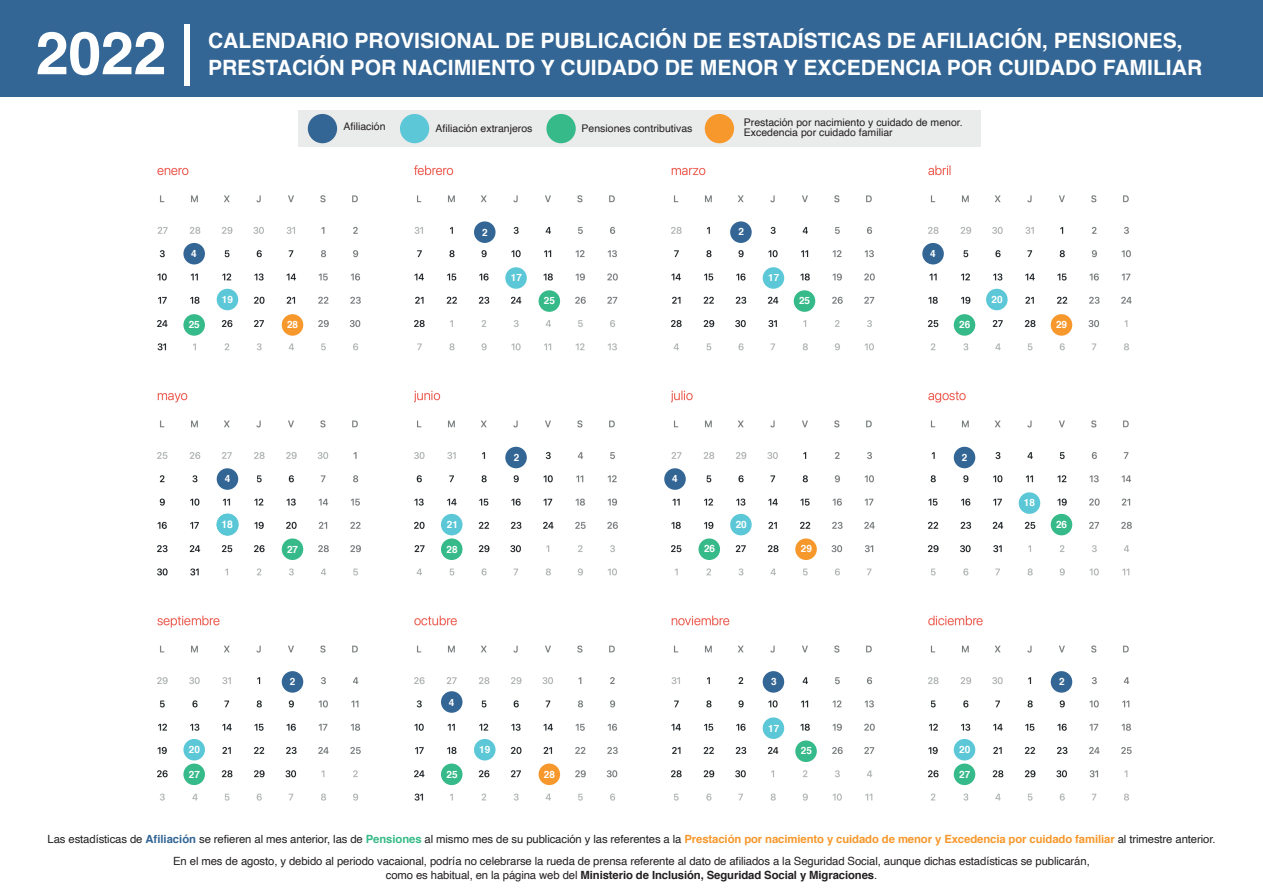
<style>
.page{position:relative;width:1263px;height:893px;background:#fff}
.page>*{position:absolute;margin:0;border:0;box-sizing:border-box;transform-origin:0 0}
.t1{font:700 59.55px "Helvetica";color:#fff}
.t2{font:700 21.15px "Helvetica";color:#fff}
.t3{font:11.25px/22.5px "Helvetica";letter-spacing:-.01em;color:#231f20;text-align:center}
.t4{font:700 11.25px "Helvetica";letter-spacing:-.01em;color:#231f20}
.t5{font:10.5px/10.5px "Helvetica";color:#231f20}
.t6{font:700 10.5px "Helvetica";color:#fff}
.t7{font:700 10.05px "Helvetica";color:#fff}
.s1{font-weight:700;color:#336695}
.s2{font-weight:700;color:#37ba89}
.s3{font-weight:700;color:#f7982c}
.s4{font-weight:400}
</style>
<div class="page">
<img style="left:157px;top:165px;width:975px;height:636px">
<div style="left:0;top:0;width:1263px;height:96px;background:#336695"></div>
<div style="left:298px;top:110px;width:682px;height:37px;background:#eaebeb"></div>
<div style="left:183px;top:243px;width:22px;height:21px;background:#336695;border-radius:50%"></div>
<div style="left:217px;top:289px;width:21px;height:21px;background:#5cc8d7;border-radius:50%"></div>
<div style="left:183px;top:314px;width:22px;height:22px;background:#37ba89;border-radius:50%"></div>
<div style="left:282px;top:314px;width:21px;height:22px;background:#f7982c;border-radius:50%"></div>
<div style="left:308px;top:114px;width:29px;height:29px;background:#336695;border-radius:50%"></div>
<div style="left:400px;top:114px;width:29px;height:29px;background:#5cc8d7;border-radius:50%"></div>
<div style="left:546px;top:114px;width:30px;height:29px;background:#37ba89;border-radius:50%"></div>
<div style="left:705px;top:114px;width:29px;height:29px;background:#f7982c;border-radius:50%"></div>
<div style="left:1051px;top:314px;width:21px;height:22px;background:#f7982c;border-radius:50%"></div>
<div style="left:795px;top:538px;width:22px;height:22px;background:#f7982c;border-radius:50%"></div>
<div style="left:539px;top:764px;width:21px;height:21px;background:#f7982c;border-radius:50%"></div>
<div style="left:282px;top:538px;width:21px;height:22px;background:#37ba89;border-radius:50%"></div>
<div style="left:183px;top:764px;width:22px;height:21px;background:#37ba89;border-radius:50%"></div>
<div style="left:441px;top:764px;width:21px;height:21px;background:#37ba89;border-radius:50%"></div>
<div style="left:954px;top:764px;width:21px;height:21px;background:#37ba89;border-radius:50%"></div>
<div style="left:795px;top:740px;width:22px;height:22px;background:#37ba89;border-radius:50%"></div>
<div style="left:441px;top:538px;width:21px;height:22px;background:#37ba89;border-radius:50%"></div>
<div style="left:698px;top:538px;width:22px;height:22px;background:#37ba89;border-radius:50%"></div>
<div style="left:1051px;top:514px;width:21px;height:21px;background:#37ba89;border-radius:50%"></div>
<div style="left:539px;top:290px;width:21px;height:22px;background:#37ba89;border-radius:50%"></div>
<div style="left:794px;top:290px;width:21px;height:22px;background:#37ba89;border-radius:50%"></div>
<div style="left:954px;top:314px;width:21px;height:22px;background:#37ba89;border-radius:50%"></div>
<div style="left:217px;top:514px;width:21px;height:21px;background:#5cc8d7;border-radius:50%"></div>
<div style="left:183px;top:739px;width:22px;height:21px;background:#5cc8d7;border-radius:50%"></div>
<div style="left:474px;top:739px;width:21px;height:21px;background:#5cc8d7;border-radius:50%"></div>
<div style="left:763px;top:717px;width:21px;height:22px;background:#5cc8d7;border-radius:50%"></div>
<div style="left:954px;top:739px;width:21px;height:21px;background:#5cc8d7;border-radius:50%"></div>
<div style="left:441px;top:514px;width:21px;height:21px;background:#5cc8d7;border-radius:50%"></div>
<div style="left:730px;top:514px;width:22px;height:21px;background:#5cc8d7;border-radius:50%"></div>
<div style="left:1019px;top:492px;width:21px;height:22px;background:#5cc8d7;border-radius:50%"></div>
<div style="left:505px;top:267px;width:22px;height:22px;background:#5cc8d7;border-radius:50%"></div>
<div style="left:763px;top:267px;width:21px;height:22px;background:#5cc8d7;border-radius:50%"></div>
<div style="left:986px;top:289px;width:21px;height:21px;background:#5cc8d7;border-radius:50%"></div>
<div style="left:217px;top:468px;width:21px;height:22px;background:#336695;border-radius:50%"></div>
<div style="left:282px;top:671px;width:21px;height:22px;background:#336695;border-radius:50%"></div>
<div style="left:441px;top:691px;width:21px;height:22px;background:#336695;border-radius:50%"></div>
<div style="left:763px;top:671px;width:21px;height:22px;background:#336695;border-radius:50%"></div>
<div style="left:1051px;top:671px;width:21px;height:22px;background:#336695;border-radius:50%"></div>
<div style="left:505px;top:447px;width:22px;height:21px;background:#336695;border-radius:50%"></div>
<div style="left:664px;top:468px;width:22px;height:22px;background:#336695;border-radius:50%"></div>
<div style="left:954px;top:447px;width:21px;height:21px;background:#336695;border-radius:50%"></div>
<div style="left:474px;top:221px;width:21px;height:22px;background:#336695;border-radius:50%"></div>
<div style="left:730px;top:221px;width:22px;height:22px;background:#336695;border-radius:50%"></div>
<div style="left:922px;top:243px;width:22px;height:21px;background:#336695;border-radius:50%"></div>
<div style="left:184px;top:24px;width:6px;height:62px;background:#fff"></div>
<div style="left:217px;top:514px;width:22px;height:22px;background:#59c7d6;border-radius:50%"></div>
<h1 class="t1" style="left:36px;top:5px;width:132px">2022</h1>
<h2 class="t2" style="left:208px;top:23px;width:976px">CALENDARIO PROVISIONAL DE PUBLICACIÓN DE ESTADÍSTICAS DE AFILIACIÓN, PENSIONES,</h2>
<h2 class="t2" style="left:208px;top:50px;width:996px">PRESTACIÓN POR NACIMIENTO Y CUIDADO DE MENOR Y EXCEDENCIA POR CUIDADO FAMILIAR</h2>
<p class="t5" style="left:343px;top:122px;width:44px">Afiliación</p>
<p class="t5" style="left:436px;top:123px;width:98px">Afiliación extranjeros</p>
<p class="t5" style="left:581px;top:123px;width:112px">Pensiones contributivas</p>
<p class="t5" style="left:744px;top:117px;width:220px">Prestación por nacimiento y cuidado de menor.<br>Excedencia por cuidado familiar</p>
<p class="t7" style="left:482px;top:224px;width:7px">2</p>
<p class="t7" style="left:738px;top:223px;width:7px">2</p>
<p class="t7" style="left:191px;top:245px;width:7px">4</p>
<p class="t7" style="left:930px;top:245px;width:7px">4</p>
<p class="t7" style="left:511px;top:269px;width:13px">17</p>
<p class="t7" style="left:768px;top:269px;width:13px">17</p>
<p class="t7" style="left:222px;top:291px;width:13px">19</p>
<p class="t7" style="left:544px;top:292px;width:13px">25</p>
<p class="t7" style="left:799px;top:292px;width:13px">25</p>
<p class="t7" style="left:991px;top:291px;width:13px">20</p>
<p class="t7" style="left:189px;top:316px;width:13px">25</p>
<p class="t7" style="left:287px;top:316px;width:13px">28</p>
<p class="t7" style="left:959px;top:316px;width:13px">26</p>
<p class="t7" style="left:1056px;top:316px;width:13px">29</p>
<p class="t7" style="left:514px;top:449px;width:7px">2</p>
<p class="t7" style="left:962px;top:449px;width:7px">2</p>
<p class="t7" style="left:225px;top:470px;width:7px">4</p>
<p class="t7" style="left:672px;top:470px;width:7px">4</p>
<p class="t7" style="left:1024px;top:495px;width:13px">18</p>
<p class="t6" style="left:221px;top:516px;width:13px">18</p>
<p class="t7" style="left:222px;top:517px;width:13px">16</p>
<p class="t7" style="left:447px;top:517px;width:13px">21</p>
<p class="t7" style="left:736px;top:517px;width:13px">20</p>
<p class="t7" style="left:1056px;top:517px;width:13px">26</p>
<p class="t7" style="left:287px;top:541px;width:13px">27</p>
<p class="t7" style="left:447px;top:541px;width:13px">28</p>
<p class="t7" style="left:704px;top:540px;width:13px">26</p>
<p class="t7" style="left:801px;top:540px;width:13px">29</p>
<p class="t7" style="left:189px;top:741px;width:13px">20</p>
<p class="t7" style="left:189px;top:766px;width:13px">27</p>
<p class="t7" style="left:290px;top:673px;width:7px">2</p>
<p class="t7" style="left:449px;top:694px;width:7px">4</p>
<p class="t7" style="left:479px;top:742px;width:13px">19</p>
<p class="t7" style="left:447px;top:766px;width:13px">25</p>
<p class="t7" style="left:544px;top:766px;width:13px">28</p>
<p class="t7" style="left:771px;top:674px;width:7px">3</p>
<p class="t7" style="left:768px;top:720px;width:13px">17</p>
<p class="t7" style="left:801px;top:743px;width:13px">25</p>
<p class="t7" style="left:959px;top:741px;width:13px">20</p>
<p class="t7" style="left:959px;top:766px;width:13px">27</p>
<p class="t7" style="left:1059px;top:674px;width:7px">2</p>
<p class="t3" style="left:48px;top:828px;width:1169px">Las estadísticas de <span class="s1">Afiliación</span> se refieren al mes anterior, las de <span class="s2">Pensiones</span> al mismo mes de su publicación y las referentes a la <span class="s3">Prestación por nacimiento y cuidado de menor y Excedencia por cuidado familiar</span> al trimestre anterior.<br>En el mes de agosto, y debido al periodo vacaional, podría no celebrarse la rueda de prensa referente al dato de afiliados a la Seguridad Social, aunque dichas estadísticas se publicarán,</p>
<p class="t4" style="left:386px;top:866px;width:493px"><span class="s4">como es habitual, en la página web del</span> Ministerio de Inclusión, Seguridad Social y Migraciones<span class="s4">.</span></p>
</div>
